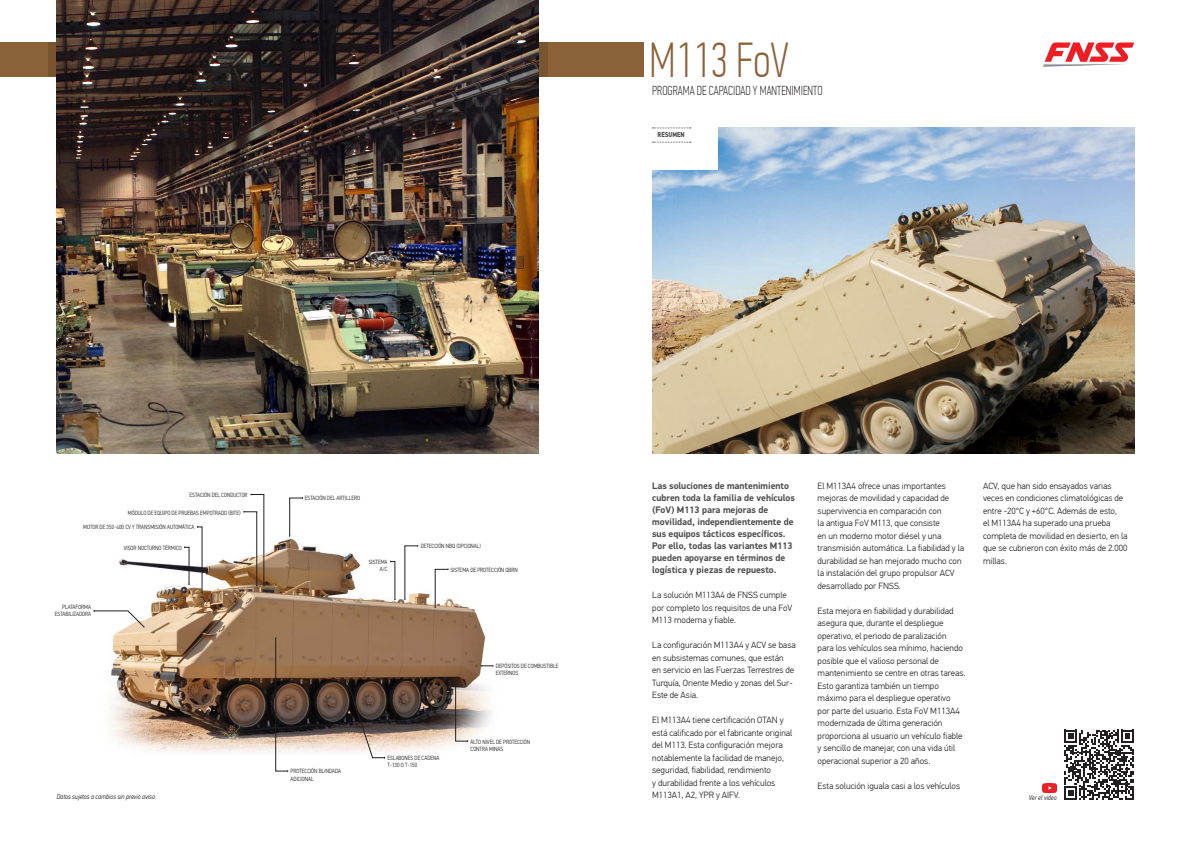
<style>
.page{position:relative;width:1191px;height:842px;background:#fff}
.page>*{position:absolute;margin:0;border:0;box-sizing:border-box;transform-origin:0 0}
.Arac_Adi_TR{font:100 49px "PF Din Text Comp Pro";color:#8b6138}
.Arac_Adi_Alt_Baslik{font:100 13px "PF Din Text Comp Pro";color:#231f20}
.Paragraf_Bold_ESP{font:700 9.5px/12px "PF Din Display Pro";color:#4b4c4d}
.Paragraf_ESP{font:300 9px/12.5px "PF Din Text Pro";color:#231f20}
.Teknik_Ozellikler_Sa{font:italic 300 7px "PF Din Text Cond Pro";color:#231f20}
.Genel_Bakiş_ENG{font:700 7px "PF Din Text Cond Pro";color:#4b4c4d}
.Arac_Uzeri_Aciklama{font:300 6px/7.2px "PF Din Text Cond Pro";color:#231f20}
</style>
<div class="page">
<img style="left:652px;top:128px;width:482px;height:326px">
<div style="left:0;top:43px;width:643px;height:34px;background:#8b6138"></div>
<svg style="left:48px;top:43px;width:499px;height:34px"></svg>
<svg style="left:1042px;top:42px;width:92px;height:25px"></svg>
<img style="left:57px;top:0;width:482px;height:454px">
<div style="left:645px;top:121px;width:72px;height:49px;background:#fff"></div>
<svg style="left:652px;top:128px;width:39px;height:1px"></svg>
<svg style="left:652px;top:142px;width:39px;height:1px"></svg>
<img style="left:93px;top:493px;width:400px;height:279px">
<svg style="left:243px;top:494px;width:21px;height:92px"></svg>
<svg style="left:289px;top:497px;width:14px;height:40px"></svg>
<svg style="left:434px;top:569px;width:15px;height:39px"></svg>
<svg style="left:404px;top:545px;width:14px;height:55px"></svg>
<svg style="left:390px;top:561px;width:5px;height:39px"></svg>
<svg style="left:481px;top:665px;width:13px;height:2px"></svg>
<svg style="left:275px;top:637px;width:13px;height:135px;background:#877264"></svg>
<svg style="left:346px;top:680px;width:39px;height:78px;background:#786961"></svg>
<svg style="left:455px;top:686px;width:13px;height:56px"></svg>
<svg style="left:94px;top:610px;width:51px;height:17px"></svg>
<svg style="left:197px;top:526px;width:6px;height:67px"></svg>
<svg style="left:184px;top:546px;width:6px;height:39px"></svg>
<img style="left:1042px;top:783px;width:14px;height:9px">
<svg style="left:1064px;top:730px;width:70px;height:70px"></svg>
<p class="Arac_Adi_TR" style="left:649px;top:32px;width:141px">M113 FoV</p>
<p class="Arac_Adi_Alt_Baslik" style="left:652px;top:83px;width:172px">PROGRAMA DE CAPACIDAD Y MANTENIMIENTO</p>
<p class="Genel_Bakiş_ENG" style="left:657px;top:131px;width:29px">RESUMEN</p>
<p class="Arac_Uzeri_Aciklama" style="left:189px;top:491px;width:60px">ESTACIÓN DEL CONDUCTOR</p>
<p class="Arac_Uzeri_Aciklama" style="left:83px;top:523px;width:113px">MOTOR DE 350-400 CV Y TRANSMISIÓN AUTOMÁTICA</p>
<p class="Arac_Uzeri_Aciklama" style="left:128px;top:509px;width:114px">MÓDULO DE EQUIPO DE PRUEBAS EMPOTRADO (BITE)</p>
<p class="Arac_Uzeri_Aciklama" style="left:55px;top:603px;width:38px;text-align:right">PLATAFORMA<br>ESTABILIZADORA</p>
<p class="Arac_Uzeri_Aciklama" style="left:124px;top:544px;width:59px">VISOR NOCTURNO TÉRMICO</p>
<p class="Teknik_Ozellikler_Sa" style="left:57px;top:793px;width:100px">Datos sujetos a cambios sin previo aviso</p>
<p class="Arac_Uzeri_Aciklama" style="left:305px;top:495px;width:57px">ESTACIÓN DEL ARTILLERO</p>
<p class="Arac_Uzeri_Aciklama" style="left:369px;top:558px;width:20px;text-align:right">SISTEMA<br>A/C</p>
<p class="Arac_Uzeri_Aciklama" style="left:421px;top:542px;width:62px">DETECCIÓN NBQ (OPCIONAL)</p>
<p class="Arac_Uzeri_Aciklama" style="left:450px;top:566px;width:69px">SISTEMA DE PROTECCIÓN QBRN</p>
<p class="Arac_Uzeri_Aciklama" style="left:291px;top:768px;width:52px">PROTECCIÓN BLINDADA<br>ADICIONAL</p>
<p class="Arac_Uzeri_Aciklama" style="left:387px;top:754px;width:53px">ESLABONES DE CADENA<br>T-130 O T-150</p>
<p class="Arac_Uzeri_Aciklama" style="left:496px;top:662px;width:64px">DEPÓSITOS DE COMBUSTIBLE<br>EXTERNOS</p>
<p class="Arac_Uzeri_Aciklama" style="left:470px;top:738px;width:61px">ALTO NIVEL DE PROTECCIÓN<br>CONTRA MINAS</p>
<p class="Paragraf_Bold_ESP" style="left:652px;top:480px;width:144px">Las soluciones de mantenimiento cubren toda la familia de vehículos (FoV) M113 para mejoras de movilidad, independientemente de sus equipos tácticos específicos.<br>Por ello, todas las variantes M113 pueden apoyarse en términos de logística y piezas de repuesto.</p>
<p class="Paragraf_ESP" style="left:652px;top:589px;width:142px">La solución M113A4 de FNSS cumple por completo los requisitos de una FoV<br>M113 moderna y fiable.</p>
<p class="Paragraf_ESP" style="left:652px;top:639px;width:145px">La configuración M113A4 y ACV se basa en subsistemas comunes, que están<br>en servicio en las Fuerzas Terrestres de<br>Turquía, Oriente Medio y zonas del Sur-<br>Este de Asia.</p>
<p class="Paragraf_ESP" style="left:652px;top:714px;width:142px">El M113A4 tiene certificación OTAN y está calificado por el fabricante original del M113. Esta configuración mejora notablemente la facilidad de manejo, seguridad, fiabilidad, rendimiento<br>y durabilidad frente a los vehículos M113A1, A2, YPR y AIFV.</p>
<p class="Paragraf_ESP" style="left:817px;top:479px;width:148px">El M113A4 ofrece unas importantes mejoras de movilidad y capacidad de supervivencia en comparación con<br>la antigua FoV M113, que consiste<br>en un moderno motor diésel y una transmisión automática. La fiabilidad y la durabilidad se han mejorado mucho con la instalación del grupo propulsor ACV desarrollado por FNSS.</p>
<p class="Paragraf_ESP" style="left:817px;top:604px;width:149px">Esta mejora en fiabilidad y durabilidad asegura que, durante el despliegue operativo, el periodo de paralización<br>para los vehículos sea mínimo, haciendo posible que el valioso personal de mantenimiento se centre en otras tareas.<br>Esto garantiza también un tiempo máximo para el despliegue operativo<br>por parte del usuario. Esta FoV M113A4 modernizada de última generación proporciona al usuario un vehículo fiable y sencillo de manejar, con una vida útil operacional superior a 20 años.</p>
<p class="Paragraf_ESP" style="left:817px;top:779px;width:144px">Esta solución iguala casi a los vehículos</p>
<p class="Paragraf_ESP" style="left:983px;top:479px;width:146px">ACV, que han sido ensayados varias veces en condiciones climatológicas de entre -20°C y +60°C. Además de esto,<br>el M113A4 ha superado una prueba completa de movilidad en desierto, en la que se cubrieron con éxito más de 2.000 millas.</p>
<p class="Teknik_Ozellikler_Sa" style="left:1029px;top:793px;width:29px">Ver el video</p>
</div>
